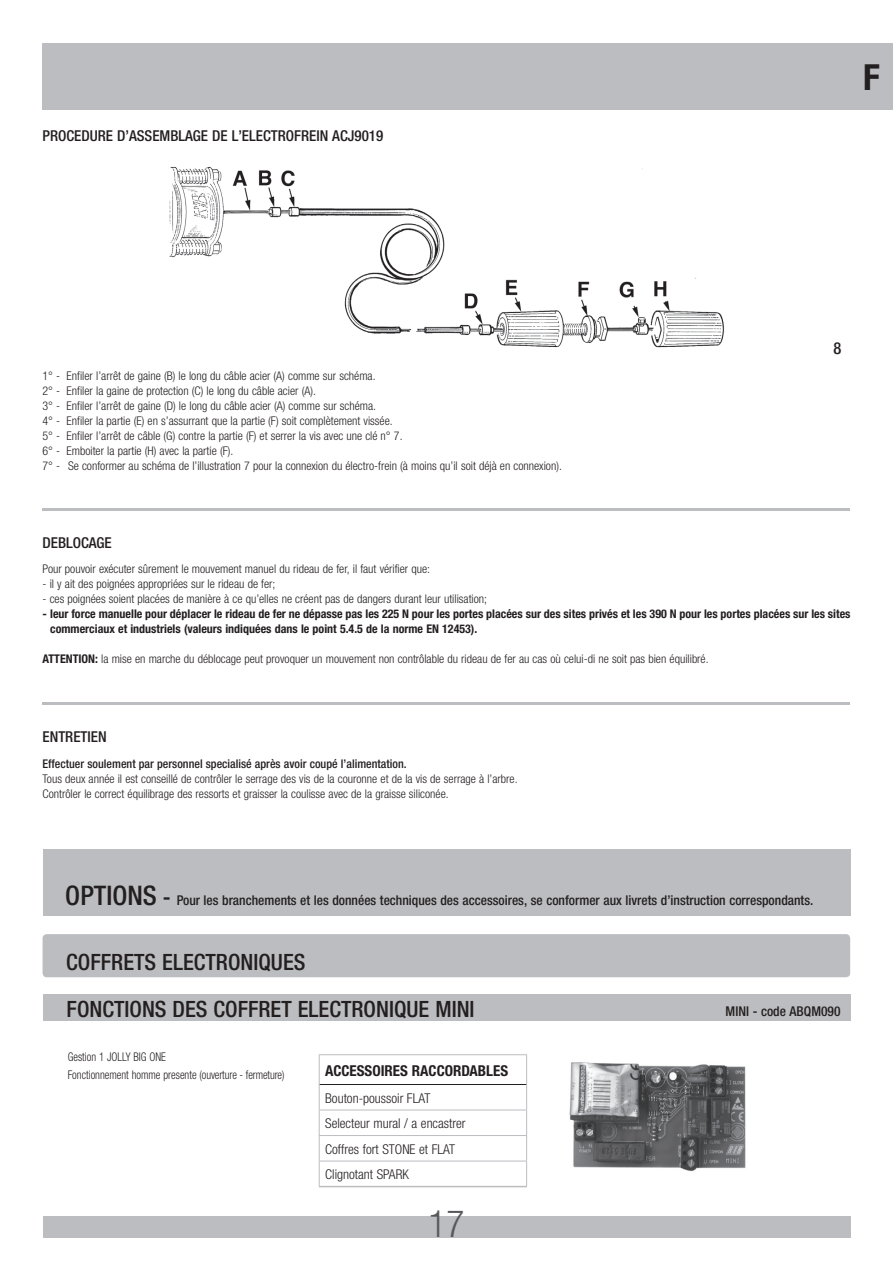
<style>
.page{position:relative;width:893px;height:1263px;background:#fff}
.page>*{position:absolute;margin:0;border:0;box-sizing:border-box;transform-origin:0 0}
.t1{font:300 condensed 37.5px "Helvetica Neue";color:#57585a}
.t2{font:700 condensed 36px "Helvetica Neue";color:#231f20}
.t3{font:500 condensed 22.5px/46.7px "Helvetica Neue";color:#231f20}
.t4{font:500 condensed 16.5px "Helvetica Neue";color:#231f20}
.t5{font:500 condensed 15px "Helvetica Neue";color:#231f20}
.t6{font:700 condensed 15px "Helvetica Neue";color:#231f20}
.t7{font:500 condensed 13.5px "Helvetica Neue";color:#231f20}
.t8{font:300 condensed 13.5px/25.5px "Helvetica Neue";color:#231f20}
.t9{font:300 condensed 12px/15px "Helvetica Neue";color:#231f20}
.t10{font:700 condensed 12px/15px "Helvetica Neue";color:#231f20}
.t11{font:500 condensed 12px "Helvetica Neue";color:#231f20}
.t12{font:300 condensed 12px/18.8px "Helvetica Neue";color:#231f20;scale:.9 1}
.s1{font-weight:700}
.s2{font-size:27px}
.s3{font-size:22.5px}
</style>
<div class="page">
<div style="left:43px;top:1216px;width:807px;height:21px;background:#bcbdc0"></div>
<div style="left:43px;top:849px;width:807px;height:67px;background:#bcbdc0"></div>
<hr style="left:43px;top:703px;width:807px;height:2px;background:#bcbdc0">
<hr style="left:43px;top:508px;width:807px;height:3px;background:#bcbdc0">
<div style="left:43px;top:934px;width:807px;height:43px;background:#bcbdc0;border-radius:4px"></div>
<div style="left:43px;top:994px;width:807px;height:26px;background:#bcbdc0"></div>
<img style="left:569px;top:1062px;width:177px;height:109px">
<svg style="left:526px;top:1055px;width:1px;height:131px"></svg>
<hr style="left:319px;top:1054px;width:208px;height:1px;background:#bcbdc0">
<hr style="left:320px;top:1084px;width:206px;height:1px;background:#231f20">
<hr style="left:319px;top:1110px;width:208px;height:1px;background:#bcbdc0">
<hr style="left:319px;top:1135px;width:208px;height:1px;background:#bcbdc0">
<svg style="left:319px;top:1055px;width:1px;height:131px"></svg>
<hr style="left:319px;top:1161px;width:208px;height:1px;background:#bcbdc0">
<hr style="left:319px;top:1186px;width:208px;height:1px;background:#bcbdc0">
<img style="left:169px;top:166px;width:555px;height:182px">
<div style="left:43px;top:43px;width:850px;height:67px;background:#bcbdc0"></div>
<p class="t5" style="left:43px;top:127px;width:342px">PROCEDURE D’ASSEMBLAGE DE L’ELECTROFREIN ACJ9019</p>
<h2 class="t2" style="left:863px;top:55px;width:18px">F</h2>
<p class="t9" style="left:43px;top:368px;width:521px">1° - Enfiler l’arrêt de gaine (B) le long du câble acier (A) comme sur schéma.<br>2° - Enfiler la gaine de protection (C) le long du câble acier (A).<br>3° - Enfiler l’arrêt de gaine (D) le long du câble acier (A) comme sur schéma.<br>4° - Enfiler la partie (E) en s’assurrant que la partie (F) soit complètement vissée.<br>5° - Enfiler l’arrêt de câble (G) contre la partie (F) et serrer la vis avec une clé n° 7.<br>6° - Emboiter la partie (H) avec la partie (F).<br>7° - Se conformer au schéma de l’illustration 7 pour la connexion du électro-frein (à moins qu’il soit déjà en connexion).</p>
<p class="t5" style="left:43px;top:534px;width:71px">DEBLOCAGE</p>
<h3 class="t4" style="left:833px;top:338px;width:9px">8</h3>
<p class="t9" style="left:43px;top:561px;width:389px">Pour pouvoir exécuter sûrement le mouvement manuel du rideau de fer, il faut vérifier que:</p>
<p class="t9" style="left:43px;top:576px;width:234px">- il y ait des poignées appropriées sur le rideau de fer;</p>
<p class="t9" style="left:43px;top:591px;width:446px">- ces poignées soient placées de manière à ce qu’elles ne créent pas de dangers durant leur utilisation;</p>
<p class="t10" style="left:50px;top:606px;width:802px;text-indent:-8px">- leur force manuelle pour déplacer le rideau de fer ne dépasse pas les 225 N pour les portes placées sur des sites privés et les 390 N pour les portes placées sur les sites commerciaux et industriels (valeurs indiquées dans le point 5.4.5 de la norme EN 12453).</p>
<p class="t9" style="left:43px;top:651px;width:668px"><span class="s1">ATTENTION:</span> la mise en marche du déblocage peut provoquer un mouvement non contrôlable du rideau de fer au cas où celui-di ne soit pas bien équilibré.</p>
<p class="t5" style="left:43px;top:728px;width:66px">ENTRETIEN</p>
<p class="t11" style="left:43px;top:757px;width:366px">Effectuer soulement par personnel specialisé après avoir coupé l’alimentation.</p>
<p class="t9" style="left:43px;top:771px;width:477px">Tous deux année il est conseillé de contrôler le serrage des vis de la couronne et de la vis de serrage à l’arbre.<br>Contrôler le correct équilibrage des ressorts et graisser la coulisse avec de la graisse siliconée.</p>
<p class="t7" style="left:65px;top:892px;width:749px"><span class="s2">OPTIONS</span> <span class="s3">-</span> Pour les branchements et les données techniques des accessoires, se conformer aux livrets d’instruction correspondants.</p>
<h3 class="t3" style="left:66px;top:939px;width:410px">COFFRETS ELECTRONIQUES<br>FONCTIONS DES COFFRET ELECTRONIQUE MINI</h3>
<p class="t12" style="left:68px;top:1047px;width:242px">Gestion 1 JOLLY BIG ONE<br>Fonctionnement homme presente (ouverture - fermeture)</p>
<p class="t6" style="left:325px;top:1061px;width:184px">ACCESSOIRES RACCORDABLES</p>
<p class="t8" style="left:325px;top:1085px;width:142px">Bouton-poussoir FLAT<br>Selecteur mural / a encastrer<br>Coffres fort STONE et FLAT<br>Clignotant SPARK</p>
<h1 class="t1" style="left:428px;top:1202px;width:37px">17</h1>
<p class="t7" style="left:726px;top:1003px;width:116px">MINI - code ABQM090</p>
</div>
